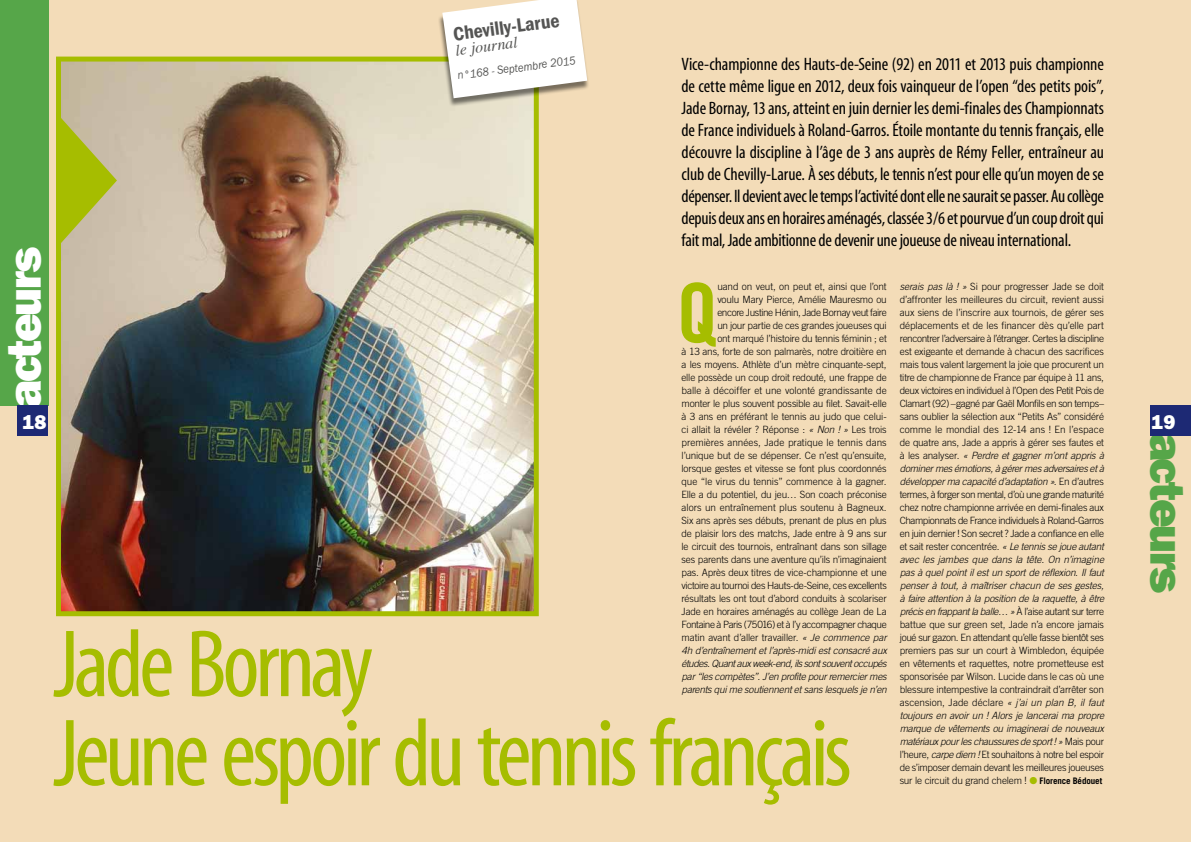
<style>
.page{position:relative;width:1191px;height:842px;background:#fff}
.page>*{position:absolute;margin:0;border:0;box-sizing:border-box;transform-origin:0 0}
.t1{font:96.6px/89.1px "Myriad MM 400 300";letter-spacing:-.045em;color:#a6bd00}
.t2{font:82px "Trade Gothic Bold Cond Twenty";color:#a6bd00}
.t3{font:800 48px "Franklin Gothic";letter-spacing:-.05em;color:#fff}
.t4{font:800 48px "Franklin Gothic";letter-spacing:-.05em;color:#56a649}
.t5{font:600 condensed 20px "Franklin Gothic";color:#555554}
.t6{font:800 20px "Franklin Gothic";color:#fff}
.t7{font:18px/22px "Myriad MM 400 300";letter-spacing:-.015em;color:#000;text-align:justify}
.t8{font:italic 16px "Times";color:#555554}
.t9{font:italic 12px "Franklin Gothic";color:#555554;scale:.9 1}
.t10{font:300 10px/13px "Trade Gothic";letter-spacing:-.015em;color:#000;text-align:right}
.s1{font-style:italic}
.s2{color:#a6bd00}
.s3{font-weight:700;font-size:9px}
</style>
<div class="page">
<div style="left:0;top:0;width:595px;height:842px;background:#f3dcb8"></div>
<img style="left:62px;top:63px;width:471px;height:547px">
<div style="left:56px;top:57px;width:483px;height:559px;border:5px solid #a6bd00"></div>
<div style="left:0;top:0;width:48px;height:405px;background:#56a649"></div>
<div style="left:17px;top:405px;width:31px;height:31px;background:#1d2974"></div>
<svg style="left:56px;top:112px;width:61px;height:137px;background:#b7bc53"></svg>
<div style="left:595px;top:0;width:596px;height:842px;background:#f3dcb8"></div>
<div style="left:1150px;top:405px;width:41px;height:31px;background:#1d2974"></div>
<div style="left:438px;top:0;width:152px;height:107px;background:#000;opacity:.5"></div>
<svg style="left:442px;top:0;width:145px;height:98px;background:#f4f2ec"></svg>
<h3 class="t5" style="left:452px;top:22px;width:109px;rotate:-7deg">Chevilly-Larue</h3>
<h3 class="t8" style="left:454px;top:36px;width:64px;rotate:-7deg">le journal</h3>
<p class="t9" style="left:457px;top:69px;width:133px;rotate:-8deg">n°168 - Septembre 2015</p>
<p class="t7" style="left:681px;top:54px;width:424px">Vice-championne des Hauts-de-Seine (92) en 2011 et 2013 puis championne de cette même ligue en 2012, deux fois vainqueur de l’open “des petits pois”, Jade Bornay, 13 ans, atteint en juin dernier les demi-finales des Championnats de France individuels à Roland-Garros. Étoile montante du tennis français, elle découvre la discipline à l’âge de 3 ans auprès de Rémy Feller, entraîneur au club de Chevilly-Larue. À ses débuts, le tennis n’est pour elle qu’un moyen de se dépenser. Il devient avec le temps l’activité dont elle ne saurait se passer. Au collège depuis deux ans en horaires aménagés, classée 3/6 et pourvue d’un coup droit qui fait mal, Jade ambitionne de devenir une joueuse de niveau international.</p>
<h2 class="t2" style="left:676px;top:263px;width:43px">Q</h2>
<h3 class="t3" style="left:-4px;top:408px;width:162px;rotate:-90deg">acteurs</h3>
<h3 class="t6" style="left:23px;top:410px;width:25px">18</h3>
<p class="t10" style="left:681px;top:280px;width:207px">uand on veut, on peut et, ainsi que l’ont<br>voulu Mary Pierce, Amélie Mauresmo ou<br>encore Justine Hénin, Jade Bornay veut faire<br>un jour partie de ces grandes joueuses qui<br>ont marqué l’histoire du tennis féminin ; et<br>à 13 ans, forte de son palmarès, notre droitière en a les moyens. Athlète d’un mètre cinquante-sept, elle possède un coup droit redouté, une frappe de balle à décoiffer et une volonté grandissante de monter le plus souvent possible au filet. Savait-elle à 3 ans en préférant le tennis au judo que celui&shy;ci allait la révéler ? Réponse : <span class="s1">« Non ! »</span> Les trois premières années, Jade pratique le tennis dans l’unique but de se dépenser. Ce n’est qu’ensuite, lorsque gestes et vitesse se font plus coordonnés que “le virus du tennis” commence à la gagner.<br>Elle a du potentiel, du jeu… Son coach préconise alors un entraînement plus soutenu à Bagneux.<br>Six ans après ses débuts, prenant de plus en plus de plaisir lors des matchs, Jade entre à 9 ans sur le circuit des tournois, entraînant dans son sillage ses parents dans une aventure qu’ils n’imaginaient pas. Après deux titres de vice-championne et une victoire au tournoi des Hauts-de-Seine, ces excellents résultats les ont tout d’abord conduits à scolariser Jade en horaires aménagés au collège Jean de La Fontaine à Paris (75016) et à l’y accompagner chaque matin avant d’aller travailler. <span class="s1">« Je commence par 4h d’entraînement et l’après-midi est consacré aux études. Quant aux week-end, ils sont souvent occupés par “les compètes”. J’en profite pour remercier mes parents qui me soutiennent et sans lesquels je n’en</span></p>
<p class="t10" style="left:899px;top:280px;width:206px;text-align:justify"><span class="s1">serais pas là ! »</span> Si pour progresser Jade se doit d’affronter les meilleures du circuit, revient aussi aux siens de l’inscrire aux tournois, de gérer ses déplacements et de les financer dès qu’elle part rencontrer l’adversaire à l’étranger. Certes la discipline est exigeante et demande à chacun des sacrifices mais tous valent largement la joie que procurent un titre de championne de France par équipe à 11 ans, deux victoires en individuel à l’Open des Petit Pois de Clamart (92) –gagné par Gaël Monfils en son temps– sans oublier la sélection aux “Petits As” considéré comme le mondial des 12-14 ans ! En l’espace de quatre ans, Jade a appris à gérer ses fautes et à les analyser. <span class="s1">« Perdre et gagner m’ont appris à dominer mes émotions, à gérer mes adversaires et à développer ma capacité d’adaptation ».</span> En d’autres termes, à forger son mental, d’où une grande maturité chez notre championne arrivée en demi-finales aux Championnats de France individuels à Roland-Garros en juin dernier ! Son secret ? Jade a confiance en elle et sait rester concentrée. <span class="s1">« Le tennis se joue autant avec les jambes que dans la tête. On n’imagine pas à quel point il est un sport de réflexion. Il faut penser à tout, à maîtriser chacun de ses gestes, à faire attention à la position de la raquette, à être précis en frappant la balle… »</span> À l’aise autant sur terre battue que sur green set, Jade n’a encore jamais joué sur gazon. En attendant qu’elle fasse bientôt ses premiers pas sur un court à Wimbledon, équipée en vêtements et raquettes, notre prometteuse est sponsorisée par Wilson. Lucide dans le cas où une blessure intempestive la contraindrait d’arrêter son ascension, Jade déclare <span class="s1">« j’ai un plan B, il faut toujours en avoir un ! Alors je lancerai ma propre marque de vêtements ou imaginerai de nouveaux matériaux pour les chaussures de sport ! »</span> Mais pour l’heure, <span class="s1">carpe diem !</span> Et souhaitons à notre bel espoir de s’imposer demain devant les meilleures joueuses sur le circuit du grand chelem ! <span class="s2">●</span> <span class="s3">Florence Bédouet</span></p>
<h1 class="t1" style="left:53px;top:624px;width:800px">Jade Bornay<br>Jeune espoir du tennis français</h1>
<h3 class="t6" style="left:1151px;top:410px;width:25px">19</h3>
<h3 class="t4" style="left:1195px;top:433px;width:162px;rotate:90deg">acteurs</h3>
</div>
